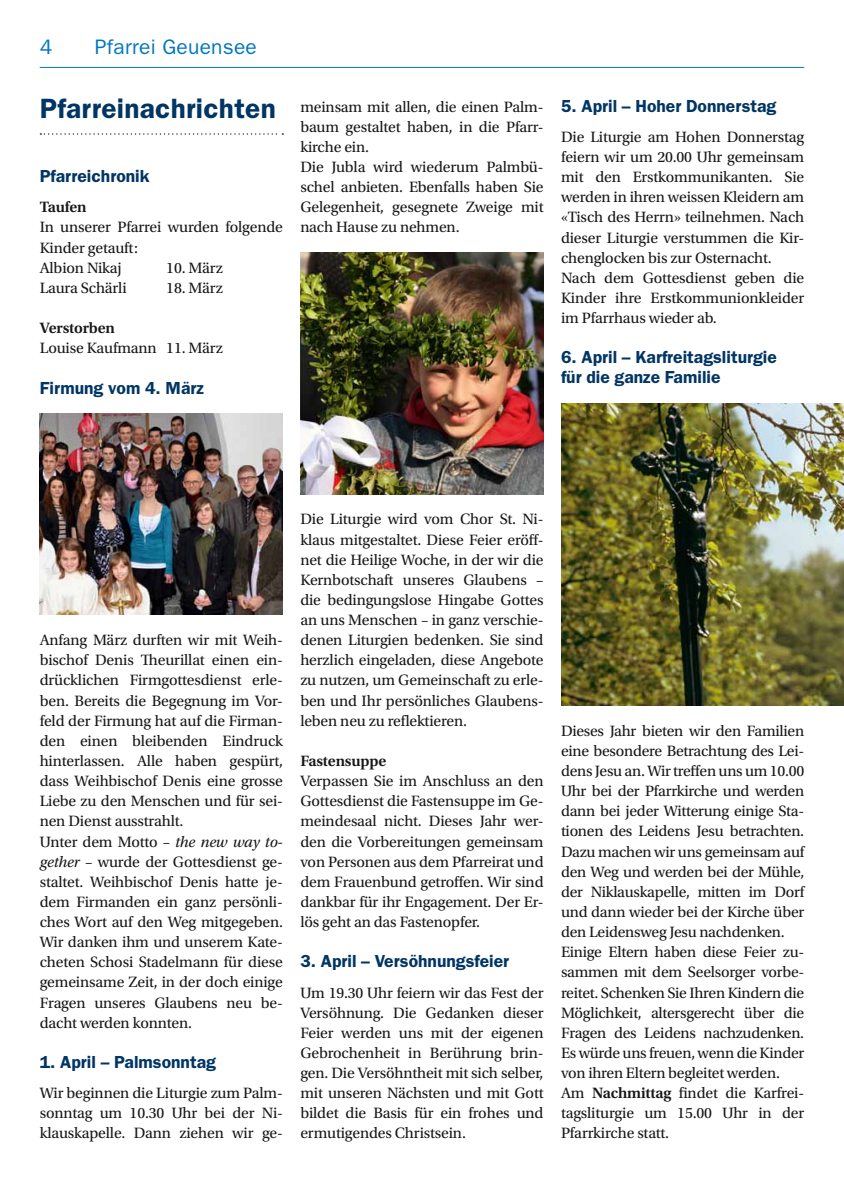
<style>
.page{position:relative;width:844px;height:1191px;background:#fff}
.page>*{position:absolute;margin:0;border:0;box-sizing:border-box;transform-origin:0 0}
.t1{font:600 28px "ITC Franklin Gothic Std";letter-spacing:.01em;color:#003564}
.t2{font:21px "ITC Franklin Gothic Std";letter-spacing:.01em;color:#0077be}
.t3{font:600 17.5px/20.1px "ITC Franklin Gothic Std";color:#003564}
.t4{font:15.75px/20.1px "Utopia Std";letter-spacing:-.01em;color:#181716}
.t5{font:600 15.75px "Utopia Std";letter-spacing:-.01em;color:#181716}
.s1{font-style:italic}
.s2{font-weight:600}
</style>
<div class="page">
<hr style="left:40px;top:67px;width:764px;height:1px;background:#0077be">
<svg style="left:40px;top:133px;width:243px;height:2px"></svg>
<img style="left:40px;top:413px;width:243px;height:202px">
<img style="left:300px;top:253px;width:243px;height:241px">
<img style="left:561px;top:403px;width:282px;height:302px">
<h2 class="t2" style="left:40px;top:35px;width:14px">4</h2>
<h2 class="t2" style="left:95px;top:35px;width:163px">Pfarrei Geuensee</h2>
<h1 class="t1" style="left:40px;top:92px;width:237px">Pfarreinachrichten</h1>
<p class="t3" style="left:40px;top:166px;width:111px">Pfarreichronik</p>
<p class="t5" style="left:40px;top:198px;width:48px">Taufen</p>
<p class="t4" style="left:40px;top:217px;width:245px">In unserer Pfarrei wurden folgende<br>Kinder getauft:<br>Albion Nikaj</p>
<p class="t4" style="left:166px;top:258px;width:58px">10. März</p>
<p class="t4" style="left:40px;top:278px;width:88px">Laura Schärli</p>
<p class="t4" style="left:166px;top:278px;width:58px">18. März</p>
<p class="t5" style="left:40px;top:319px;width:77px">Verstorben</p>
<p class="t4" style="left:40px;top:338px;width:184px">Louise Kaufmann 11. März</p>
<p class="t3" style="left:40px;top:377px;width:165px">Firmung vom 4. März</p>
<p class="t4" style="left:300px;top:97px;width:245px">meinsam mit allen, die einen Palm&shy;baum gestaltet haben, in die Pfarr&shy;kirche ein.<br>Die Jubla wird wiederum Palmbü&shy;schel anbieten. Ebenfalls haben Sie<br>Gelegenheit, gesegnete Zweige mit nach Hause zu nehmen.</p>
<p class="t3" style="left:561px;top:96px;width:217px">5. April – Hoher Donnerstag</p>
<p class="t4" style="left:561px;top:127px;width:245px">Die Liturgie am Hohen Donnerstag feiern wir um 20.00 Uhr gemeinsam mit den Erstkommunikanten. Sie werden in ihren weissen Kleidern am «Tisch des Herrn» teilnehmen. Nach dieser Liturgie verstummen die Kir&shy;chenglocken bis zur Osternacht.<br>Nach dem Gottesdienst geben die<br>Kinder ihre Erstkommunionkleider im Pfarrhaus wieder ab.</p>
<p class="t3" style="left:561px;top:347px;width:217px">6. April – Karfreitagsliturgie für die ganze Familie</p>
<p class="t4" style="left:40px;top:630px;width:245px">Anfang März durften wir mit Weih&shy;bischof Denis Theurillat einen ein&shy;drücklichen Firmgottesdienst erle&shy;ben. Bereits die Begegnung im Vor&shy;feld der Firmung hat auf die Firman&shy;den einen bleibenden Eindruck hinterlassen. Alle haben gespürt, dass Weihbischof Denis eine grosse Liebe zu den Menschen und für sei&shy;nen Dienst ausstrahlt.<br>Unter dem Motto – <span class="s1">the new way to&shy;gether</span> – wurde der Gottesdienst ge&shy;staltet. Weihbischof Denis hatte je&shy;dem Firmanden ein ganz persönli&shy;ches Wort auf den Weg mitgegeben.<br>Wir danken ihm und unserem Kate&shy;cheten Schosi Stadelmann für diese gemeinsame Zeit, in der doch einige Fragen unseres Glaubens neu be&shy;dacht werden konnten.</p>
<p class="t3" style="left:40px;top:1052px;width:178px">1. April – Palmsonntag</p>
<p class="t4" style="left:40px;top:1083px;width:245px;text-align:justify">Wir beginnen die Liturgie zum Palm&shy;sonntag um 10.30 Uhr bei der Ni&shy;klauskapelle. Dann ziehen wir ge-</p>
<p class="t4" style="left:300px;top:509px;width:245px;text-align:justify">Die Liturgie wird vom Chor St. Ni&shy;klaus mitgestaltet. Diese Feier eröff&shy;net die Heilige Woche, in der wir die Kernbotschaft unseres Glaubens – die bedingungslose Hingabe Gottes an uns Menschen – in ganz verschie&shy;denen Liturgien bedenken. Sie sind herzlich eingeladen, diese Angebote zu nutzen, um Gemeinschaft zu erle&shy;ben und Ihr persönliches Glaubens&shy;leben neu zu reflektieren.</p>
<p class="t5" style="left:300px;top:752px;width:87px">Fastensuppe</p>
<p class="t4" style="left:300px;top:771px;width:245px;text-align:justify">Verpassen Sie im Anschluss an den Gottesdienst die Fastensuppe im Ge&shy;meindesaal nicht. Dieses Jahr wer&shy;den die Vorbereitungen gemeinsam von Personen aus dem Pfarreirat und dem Frauenbund getroffen. Wir sind dankbar für ihr Engagement. Der Er&shy;lös geht an das Fastenopfer.</p>
<p class="t3" style="left:300px;top:951px;width:210px">3. April – Versöhnungsfeier</p>
<p class="t4" style="left:300px;top:982px;width:245px;text-align:justify">Um 19.30 Uhr feiern wir das Fest der Versöhnung. Die Gedanken dieser Feier werden uns mit der eigenen Gebrochenheit in Berührung brin&shy;gen. Die Versöhntheit mit sich selber, mit unseren Nächsten und mit Gott bildet die Basis für ein frohes und ermutigendes Christsein.</p>
<p class="t4" style="left:561px;top:721px;width:245px">Dieses Jahr bieten wir den Familien eine besondere Betrachtung des Lei&shy;dens Jesu an. Wir treffen uns um 10.00<br>Uhr bei der Pfarrkirche und werden dann bei jeder Witterung einige Sta&shy;tionen des Leidens Jesu betrachten.<br>Dazu machen wir uns gemeinsam auf den Weg und werden bei der Mühle, der Niklauskapelle, mitten im Dorf und dann wieder bei der Kirche über den Leidensweg Jesu nachdenken.<br>Einige Eltern haben diese Feier zu&shy;sammen mit dem Seelsorger vorbe&shy;reitet. Schenken Sie Ihren Kindern die Möglichkeit, altersgerecht über die Fragen des Leidens nachzudenken.<br>Es würde uns freuen, wenn die Kinder von ihren Eltern begleitet werden.<br>Am <span class="s2">Nachmittag</span> findet die Karfrei&shy;tagsliturgie um 15.00 Uhr in der Pfarrkirche statt.</p>
</div>
